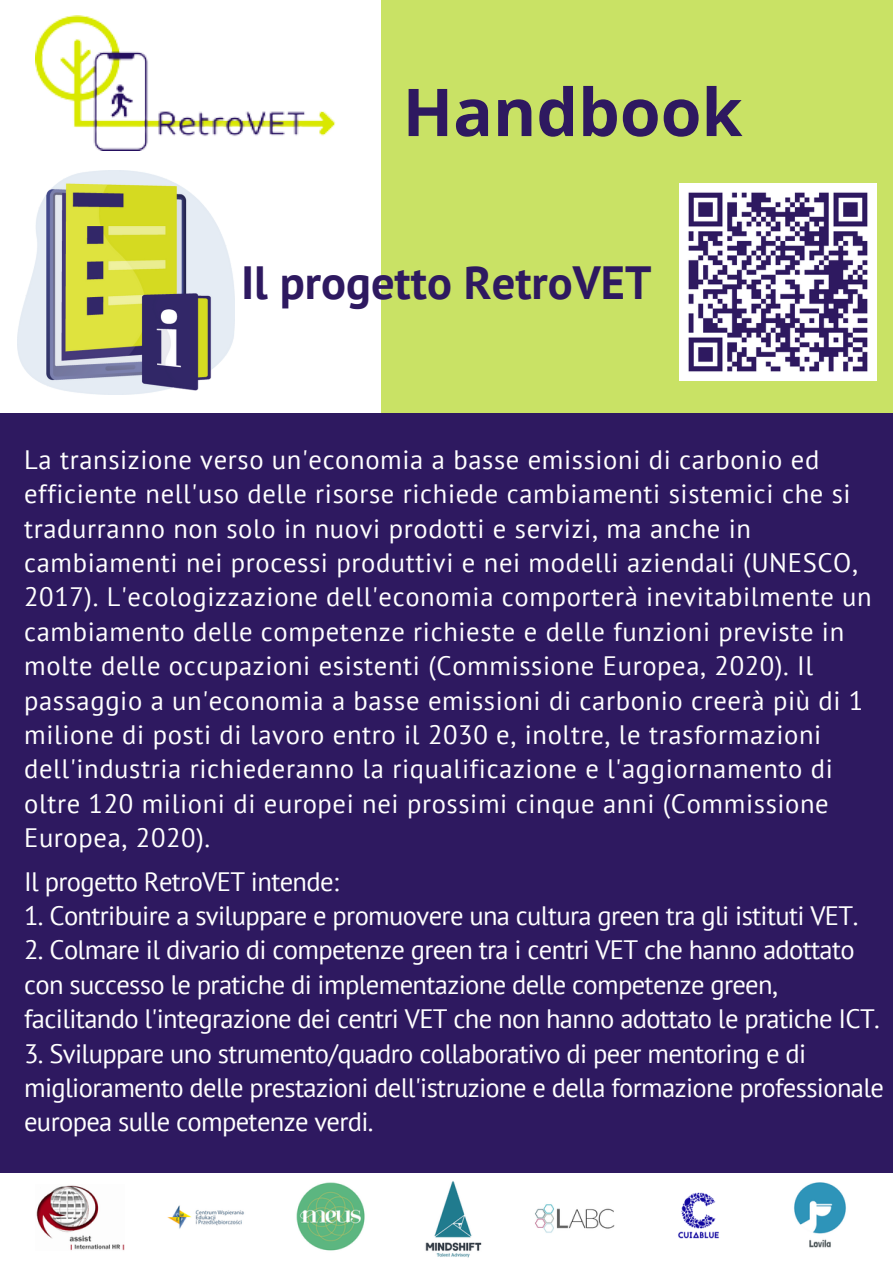
<style>
.page{position:relative;width:893px;height:1264px;background:#fff}
.page>*{position:absolute;margin:0;border:0;box-sizing:border-box;transform-origin:0 0}
.t1{font:700 66px "Open Sans";color:#2e1960}
.t2{font:700 46.5px "PT Sans";color:#2e1960}
.t3{font:26.55px/34.3px "PT Sans";letter-spacing:.025em;color:#fff}
.t4{font:26.55px/34.3px "PT Sans";letter-spacing:-.025em;color:#fff}
</style>
<div class="page">
<img style="left:36px;top:15px;width:300px;height:135px">
<div style="left:381px;top:0;width:511px;height:716px;background:#c9e265"></div>
<div style="left:0;top:414px;width:892px;height:759px;background:#2e1960"></div>
<img style="left:17px;top:170px;width:217px;height:225px">
<img style="left:679px;top:184px;width:197px;height:197px">
<img style="left:36px;top:1185px;width:88px;height:66px">
<img style="left:296px;top:1182px;width:69px;height:69px">
<img style="left:425px;top:1181px;width:57px;height:77px">
<img style="left:535px;top:1204px;width:80px;height:29px">
<img style="left:678px;top:1192px;width:41px;height:47px">
<img style="left:794px;top:1182px;width:52px;height:66px">
<img style="left:167px;top:1205px;width:77px;height:24px">
<p class="t1" style="left:402px;top:66px;width:341px">Handbook</p>
<p class="t2" style="left:241px;top:251px;width:412px">Il progetto RetroVET</p>
<p class="t3" style="left:24px;top:442px;width:849px">La transizione verso un'economia a basse emissioni di carbonio ed efficiente nell'uso delle risorse richiede cambiamenti sistemici che si tradurranno non solo in nuovi prodotti e servizi, ma anche in cambiamenti nei processi produttivi e nei modelli aziendali (UNESCO, 2017). L'ecologizzazione dell'economia comporterà inevitabilmente un cambiamento delle competenze richieste e delle funzioni previste in molte delle occupazioni esistenti (Commissione Europea, 2020). Il passaggio a un'economia a basse emissioni di carbonio creerà più di 1 milione di posti di lavoro entro il 2030 e, inoltre, le trasformazioni dell'industria richiederanno la riqualificazione e l'aggiornamento di oltre 120 milioni di europei nei prossimi cinque anni (Commissione Europea, 2020).</p>
<p class="t4" style="left:24px;top:863px;width:316px">Il progetto RetroVET intende:</p>
<p class="t4" style="left:24px;top:898px;width:835px">1. Contribuire a sviluppare e promuovere una cultura green tra gli istituti VET.</p>
<p class="t4" style="left:24px;top:932px;width:857px">2. Colmare il divario di competenze green tra i centri VET che hanno adottato con successo le pratiche di implementazione delle competenze green, facilitando l'integrazione dei centri VET che non hanno adottato le pratiche ICT.</p>
<p class="t4" style="left:24px;top:1035px;width:861px">3. Sviluppare uno strumento/quadro collaborativo di peer mentoring e di miglioramento delle prestazioni dell'istruzione e della formazione professionale europea sulle competenze verdi.</p>
</div>
